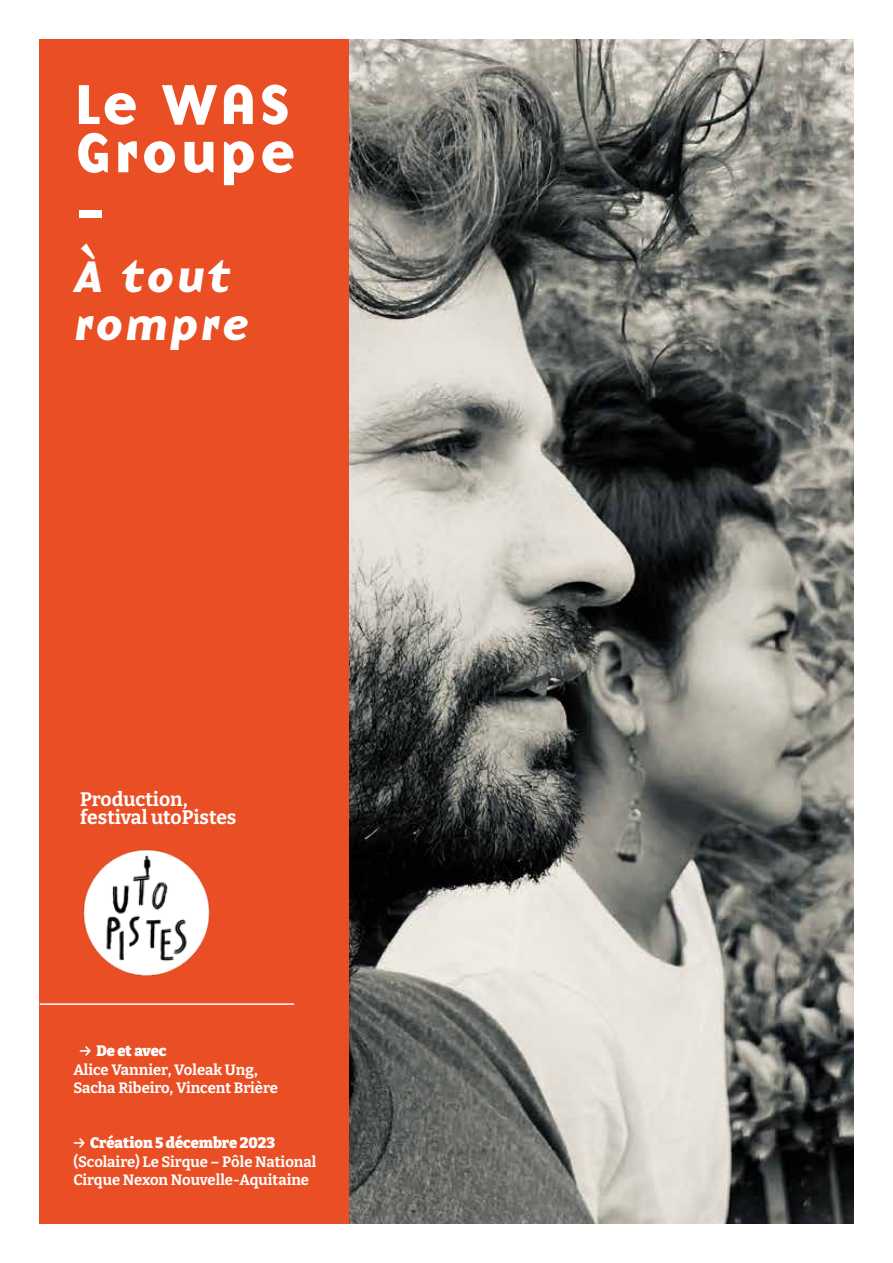
<style>
.page{position:relative;width:893px;height:1263px;background:#fff}
.page>*{position:absolute;margin:0;border:0;box-sizing:border-box;transform-origin:0 0}
.t1{font:58.35px/48.3px "Base Nine B";letter-spacing:.03em;color:#fff}
.t2{font:45px/48.3px "Base Nine BI";letter-spacing:.03em;color:#fff}
.t3{font:700 19.5px/18.8px "Bitter";color:#fff}
.t4{font:700 15px/18.8px "Bitter";color:#fff}
.s1{font-weight:900}
</style>
<div class="page">
<img style="left:349px;top:39px;width:505px;height:1185px">
<div style="left:0;top:0;width:349px;height:1263px;background:#e94e24"></div>
<div style="left:0;top:0;width:893px;height:38px;background:#fff"></div>
<div style="left:0;top:0;width:38px;height:1263px;background:#fff"></div>
<div style="left:0;top:1225px;width:893px;height:38px;background:#fff"></div>
<img style="left:83px;top:849px;width:127px;height:127px">
<hr style="left:40px;top:1003px;width:254px;height:2px;background:#fff">
<h1 class="t1" style="left:74px;top:77px;width:224px">Le WAS<br>Groupe</h1>
<h1 class="t1" style="left:74px;top:185px;width:33px">-</h1>
<h2 class="t2" style="left:74px;top:250px;width:178px">À tout rompre</h2>
<h3 class="t3" style="left:80px;top:789px;width:158px">Production, festival utoPistes</h3>
<p class="t4" style="left:73px;top:1041px;width:206px;text-indent:6px">→ <span class="s1">De et avec<br></span>Alice Vannier, Voleak Ung,<br>Sacha Ribeiro, Vincent Brière</p>
<p class="t4" style="left:73px;top:1133px;width:244px">→ <span class="s1">Création 5 décembre 2023 </span>(Scolaire) Le Sirque – Pôle National<br>Cirque Nexon Nouvelle-Aquitaine</p>
</div>
